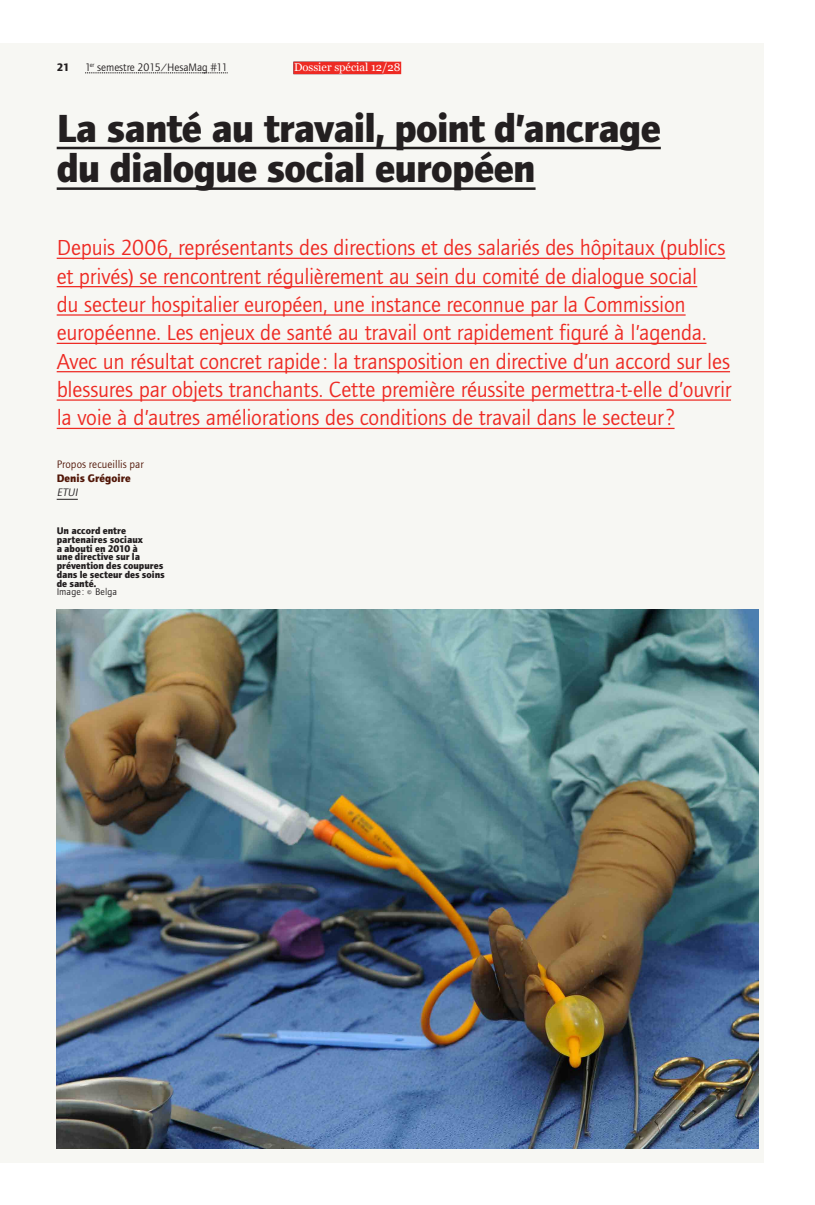
<style>
.page{position:relative;width:815px;height:1205px;background:#fff}
.page>*{position:absolute;margin:0;border:0;box-sizing:border-box;transform-origin:0 0}
.HM___Titre_3{font:40.62px/40.6px "etui Foundry Journal bold";letter-spacing:-.02em;color:#231f20}
.HM___Chapeau{font:22.5px/28.4px "etui Foundry Journal book";letter-spacing:-.01em;color:#ee2a23}
.HM___Auteur{font:11.25px/14.1px "etui Foundry Journal book";letter-spacing:.005em;color:#511607}
.t1{font:11.25px "etui Foundry Journal book";color:#231f20}
.HM___Rubrique{font:11.25px "Georgia";color:#fff}
.HM___Auteur-2{font:italic 11.25px "etui Foundry Journal Book";color:#231f20}
.t2{font:11.25px "etui Foundry Journal bold";color:#231f20}
.HM___Image{font:10px/8.8px "etui Foundry Journal bold";color:#231f20}
.HM___Image-2{font:10px "etui Foundry Journal book";letter-spacing:.01em;color:#231f20}
.s1{font-family:"etui Foundry Journal bold"}
</style>
<div class="page">
<div style="left:0;top:43px;width:764px;height:1119px;background:#f7f7f3"></div>
<svg style="left:85px;top:73px;width:143px;height:1px"></svg>
<div style="left:293px;top:62px;width:108px;height:12px;background:#ee2a23"></div>
<svg style="left:57px;top:499px;width:21px;height:1px"></svg>
<hr style="left:57px;top:147px;width:604px;height:2px;background:#231f20">
<hr style="left:57px;top:187px;width:479px;height:3px;background:#231f20">
<hr style="left:57px;top:258px;width:668px;height:1px;background:#ee2a23">
<hr style="left:57px;top:286px;width:640px;height:1px;background:#ee2a23">
<hr style="left:57px;top:314px;width:629px;height:2px;background:#ee2a23">
<hr style="left:57px;top:343px;width:649px;height:1px;background:#ee2a23">
<hr style="left:57px;top:371px;width:673px;height:1px;background:#ee2a23">
<hr style="left:57px;top:399px;width:674px;height:2px;background:#ee2a23">
<hr style="left:57px;top:428px;width:618px;height:1px;background:#ee2a23">
<img style="left:57px;top:609px;width:701px;height:539px">
<p class="HM___Rubrique" style="left:294px;top:59px;width:108px">Dossier spécial 12/28</p>
<p class="t2" style="left:57px;top:60px;width:15px">21</p>
<p class="t1" style="left:85px;top:61px;width:144px">1<sup>er</sup> semestre 2015/HesaMag #11</p>
<p class="HM___Rubrique" style="left:376px;top:59px;width:8px">0</p>
<p class="HM___Titre_3" style="left:57px;top:108px;width:606px">La santé au travail, point d’ancrage du dialogue social européen</p>
<p class="HM___Chapeau" style="left:57px;top:234px;width:676px">Depuis 2006, représentants des directions et des salariés des hôpitaux (publics et privés) se rencontrent régulièrement au sein du comité de dialogue social<br>du secteur hospitalier européen, une instance reconnue par la Commission européenne. Les enjeux de santé au travail ont rapidement figuré à l’agenda.<br>Avec un résultat concret rapide : la transposition en directive d’un accord sur les blessures par objets tranchants. Cette première réussite permettra-t-elle d’ouvrir la voie à d’autres améliorations des conditions de travail dans le secteur?</p>
<p class="HM___Auteur" style="left:57px;top:457px;width:88px">Propos recueillis par<br><span class="s1">Denis Grégoire</span></p>
<p class="HM___Auteur-2" style="left:57px;top:486px;width:23px">ETUI</p>
<p class="HM___Image" style="left:57px;top:526px;width:110px">Un accord entre partenaires sociaux<br>a abouti en 2010 à<br>une directive sur la prévention des coupures dans le secteur des soins de santé.</p>
<p class="HM___Image-2" style="left:57px;top:586px;width:62px">Image : © Belga</p>
</div>
